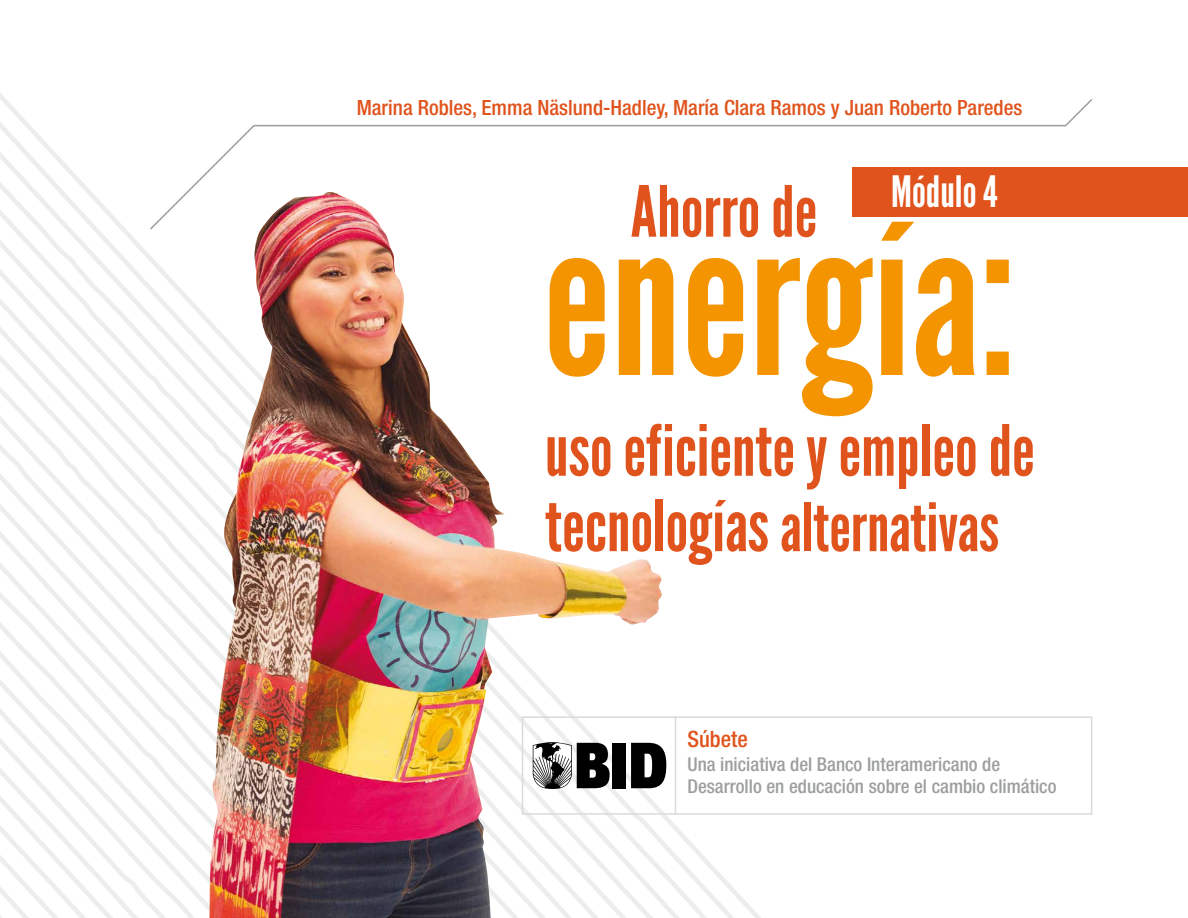
<style>
.page{position:relative;width:1188px;height:918px;background:#fff}
.page>*{position:absolute;margin:0;border:0;box-sizing:border-box;transform-origin:0 0}
.t1{font:210.75px "League Gothic";color:#f39400}
.t2{font:70.35px "League Gothic";color:#e0531c}
.t3{font:66.6px "League Gothic";letter-spacing:-.005em;color:#e0531c}
.t4{font:43.2px "League Gothic";color:#fff}
.t5{font:500 condensed 22.5px "Helvetica Neue";color:#e0531c}
.t6{font:500 condensed 21px "Helvetica Neue";color:#e0531c}
.t7{font:500 condensed 19.05px/22.2px "Helvetica Neue";color:#9c9e9f}
.s1{font-size:70.35px}
</style>
<div class="page">
<svg style="left:0;top:311px;width:209px;height:30px"></svg>
<svg style="left:0;top:341px;width:209px;height:28px"></svg>
<svg style="left:0;top:369px;width:209px;height:29px"></svg>
<svg style="left:0;top:398px;width:209px;height:30px"></svg>
<svg style="left:0;top:428px;width:209px;height:29px"></svg>
<svg style="left:0;top:457px;width:209px;height:30px"></svg>
<svg style="left:0;top:487px;width:209px;height:29px"></svg>
<svg style="left:0;top:516px;width:209px;height:30px"></svg>
<svg style="left:0;top:546px;width:209px;height:30px"></svg>
<svg style="left:0;top:576px;width:209px;height:28px"></svg>
<svg style="left:0;top:604px;width:209px;height:307px"></svg>
<svg style="left:0;top:633px;width:200px;height:285px"></svg>
<svg style="left:0;top:663px;width:172px;height:255px"></svg>
<svg style="left:0;top:692px;width:145px;height:226px"></svg>
<img style="left:209px;top:231px;width:453px;height:687px">
<svg style="left:150px;top:99px;width:942px;height:132px"></svg>
<div style="left:852px;top:167px;width:336px;height:50px;background:#e0531c"></div>
<div style="left:522px;top:716px;width:570px;height:99px;border:2px solid #d9dadb"></div>
<hr style="left:675px;top:716px;width:1px;height:99px;background:#d9dadb">
<svg style="left:533px;top:742px;width:77px;height:47px"></svg>
<div style="left:612px;top:743px;width:14px;height:45px;background:#000"></div>
<svg style="left:631px;top:743px;width:35px;height:45px;background:#2c2c2c"></svg>
<p class="t6" style="left:357px;top:95px;width:667px">Marina Robles, Emma Näslund-Hadley, María Clara Ramos y Juan Roberto Paredes</p>
<h3 class="t4" style="left:891px;top:166px;width:108px">Módulo 4</h3>
<h2 class="t2" style="left:631px;top:170px;width:188px">Ahorro de</h2>
<h1 class="t1" style="left:543px;top:174px;width:475px">energía:</h1>
<h2 class="t2" style="left:545px;top:409px;width:491px">uso eficiente y empleo de</h2>
<h3 class="t3" style="left:545px;top:488px;width:456px"><span class="s1">tecnologías</span> alternativas</h3>
<p class="t5" style="left:687px;top:726px;width:62px">Súbete</p>
<p class="t7" style="left:687px;top:753px;width:371px">Una iniciativa del Banco Interamericano de<br>Desarrollo en educación sobre el cambio climático</p>
</div>
